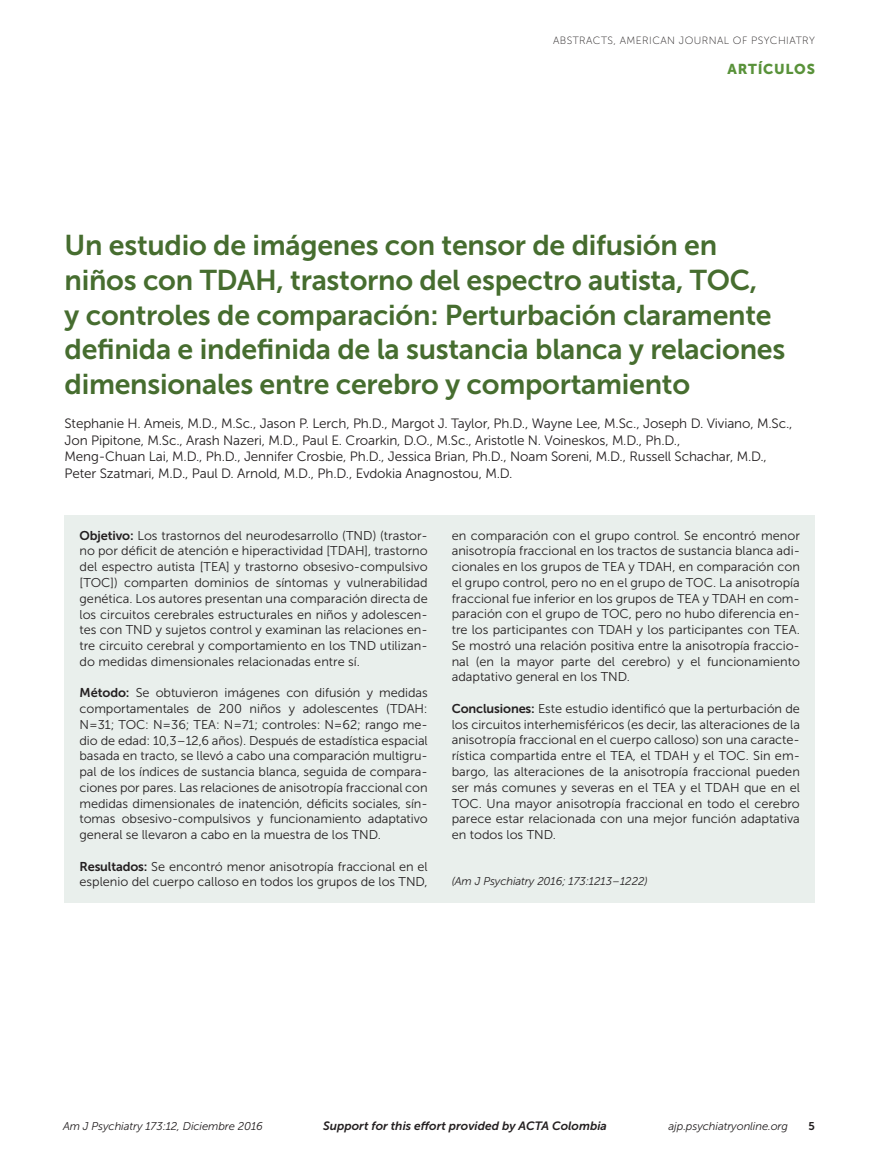
<style>
.page{position:relative;width:878px;height:1175px;background:#fff}
.page>*{position:absolute;margin:0;border:0;box-sizing:border-box;transform-origin:0 0}
.t1{font:28.5px/34.5px "Museo Sans 700";letter-spacing:-.01em;color:#466d2f}
.t2{font:14.25px "Museo Sans 900";letter-spacing:.05em;color:#59923a}
.t3{font:13.5px/16.5px "Museo Sans 300";letter-spacing:-.01em;color:#231f20}
.t4{font:12.75px/15.8px "Museo Sans 300";color:#231f20;text-align:justify}
.t5{font:italic 12px "Museo Sans 700";color:#231f20}
.t6{font:italic 11.25px "Museo Sans 300";letter-spacing:-.01em;color:#231f20}
.t7{font:11.25px "Museo Sans 700";color:#231f20}
.t8{font:10.5px "Museo Sans 100";letter-spacing:.04em;color:#231f20}
.s1{font-family:"Museo Sans 700"}
</style>
<div class="page">
<div style="left:64px;top:515px;width:750px;height:387px;background:#e9efec"></div>
<p class="t8" style="left:553px;top:35px;width:263px">ABSTRACTS, AMERICAN JOURNAL OF PSYCHIATRY</p>
<p class="t2" style="left:727px;top:61px;width:89px">ARTÍCULOS</p>
<p class="t1" style="left:64px;top:228px;width:722px">Un estudio de imágenes con tensor de difusión en niños con TDAH, trastorno del espectro autista, TOC,<br>y controles de comparación: Perturbación claramente definida e indefinida de la sustancia blanca y relaciones dimensionales entre cerebro y comportamiento</p>
<p class="t3" style="left:64px;top:415px;width:729px">Stephanie H. Ameis, M.D., M.Sc., Jason P. Lerch, Ph.D., Margot J. Taylor, Ph.D., Wayne Lee, M.Sc., Joseph D. Viviano, M.Sc., Jon Pipitone, M.Sc., Arash Nazeri, M.D., Paul E. Croarkin, D.O., M.Sc., Aristotle N. Voineskos, M.D., Ph.D.,<br>Meng-Chuan Lai, M.D., Ph.D., Jennifer Crosbie, Ph.D., Jessica Brian, Ph.D., Noam Soreni, M.D., Russell Schachar, M.D., Peter Szatmari, M.D., Paul D. Arnold, M.D., Ph.D., Evdokia Anagnostou, M.D.</p>
<p class="t4" style="left:80px;top:527px;width:350px"><span class="s1">Objetivo:</span> Los trastornos del neurodesarrollo (TND) (trastor&shy;no por déficit de atención e hiperactividad [TDAH], trastorno del espectro autista [TEA] y trastorno obsesivo-compulsivo [TOC]) comparten dominios de síntomas y vulnerabilidad genética. Los autores presentan una comparación directa de los circuitos cerebrales estructurales en niños y adolescen&shy;tes con TND y sujetos control y examinan las relaciones en&shy;tre circuito cerebral y comportamiento en los TND utilizan&shy;do medidas dimensionales relacionadas entre sí.</p>
<p class="t4" style="left:80px;top:685px;width:350px"><span class="s1">Método:</span> Se obtuvieron imágenes con difusión y medidas comportamentales de 200 niños y adolescentes (TDAH:<br>N=31; TOC: N=36; TEA: N=71; controles: N=62; rango me&shy;dio de edad: 10,3–12,6 años). Después de estadística espacial basada en tracto, se llevó a cabo una comparación multigru&shy;pal de los índices de sustancia blanca, seguida de compara&shy;ciones por pares. Las relaciones de anisotropía fraccional con medidas dimensionales de inatención, déficits sociales, sín&shy;tomas obsesivo-compulsivos y funcionamiento adaptativo general se llevaron a cabo en la muestra de los TND.</p>
<p class="t4" style="left:80px;top:858px;width:350px"><span class="s1">Resultados:</span> Se encontró menor anisotropía fraccional en el esplenio del cuerpo calloso en todos los grupos de los TND,</p>
<p class="t4" style="left:451px;top:527px;width:350px">en comparación con el grupo control. Se encontró menor anisotropía fraccional en los tractos de sustancia blanca adi&shy;cionales en los grupos de TEA y TDAH, en comparación con el grupo control, pero no en el grupo de TOC. La anisotropía fraccional fue inferior en los grupos de TEA y TDAH en com&shy;paración con el grupo de TOC, pero no hubo diferencia en&shy;tre los participantes con TDAH y los participantes con TEA.<br>Se mostró una relación positiva entre la anisotropía fraccio&shy;nal (en la mayor parte del cerebro) y el funcionamiento adaptativo general en los TND.</p>
<p class="t4" style="left:451px;top:701px;width:350px"><span class="s1">Conclusiones:</span> Este estudio identificó que la perturbación de los circuitos interhemisféricos (es decir, las alteraciones de la anisotropía fraccional en el cuerpo calloso) son una caracte&shy;rística compartida entre el TEA, el TDAH y el TOC. Sin em&shy;bargo, las alteraciones de la anisotropía fraccional pueden ser más comunes y severas en el TEA y el TDAH que en el TOC. Una mayor anisotropía fraccional en todo el cerebro parece estar relacionada con una mejor función adaptativa en todos los TND.</p>
<p class="t6" style="left:452px;top:875px;width:197px">(Am J Psychiatry 2016; 173:1213–1222)</p>
<p class="t6" style="left:63px;top:1119px;width:201px">Am J Psychiatry 173:12, Diciembre 2016</p>
<p class="t5" style="left:323px;top:1119px;width:285px">Support for this effort provided by ACTA Colombia</p>
<p class="t6" style="left:668px;top:1119px;width:121px">ajp.psychiatryonline.org</p>
<p class="t7" style="left:808px;top:1119px;width:8px">5</p>
</div>
